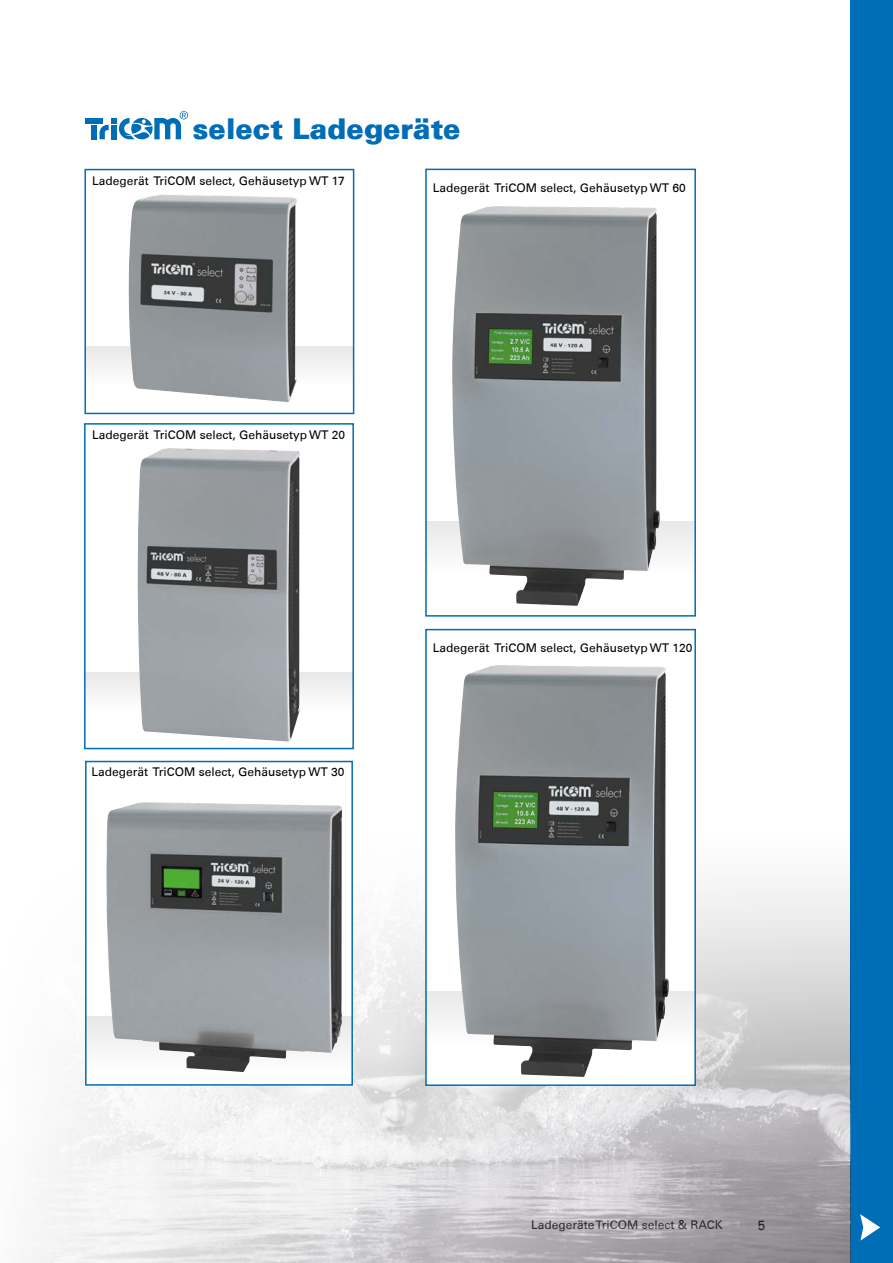
<style>
.page{position:relative;width:893px;height:1263px;background:#fff}
.page>*{position:absolute;margin:0;border:0;box-sizing:border-box;transform-origin:0 0}
.t1{font:900 28.5px "Univers";color:#006db7}
.t2{font:13.5px "Univers 55 Roman";color:#000}
.t3{font:12px "Univers 55 Roman";color:#000}
</style>
<div class="page">
<div style="left:850px;top:0;width:43px;height:1263px;background:#006db7"></div>
<svg style="left:860px;top:1214px;width:20px;height:26px"></svg>
<img style="left:32px;top:884px;width:818px;height:379px">
<div style="left:85px;top:118px;width:18px;height:5px;background:#006db7"></div>
<div style="left:91px;top:125px;width:5px;height:14px;background:#006db7"></div>
<svg style="left:100px;top:111px;width:88px;height:29px"></svg>
<div style="left:85px;top:672px;width:268px;height:38px;background:#f3f3f3"></div>
<div style="left:84px;top:423px;width:270px;height:326px;border:2px solid #006db7"></div>
<div style="left:86px;top:761px;width:266px;height:324px;background:#fff"></div>
<div style="left:86px;top:1016px;width:266px;height:57px;background:#f3f3f3"></div>
<div style="left:85px;top:761px;width:268px;height:325px;border:2px solid #006db7"></div>
<div style="left:85px;top:347px;width:269px;height:38px;background:#f3f3f3"></div>
<div style="left:84px;top:169px;width:270px;height:245px;border:2px solid #006db7"></div>
<div style="left:426px;top:521px;width:269px;height:53px;background:#f3f3f3"></div>
<div style="left:425px;top:169px;width:271px;height:448px;border:2px solid #006db7"></div>
<img style="left:452px;top:206px;width:208px;height:400px">
<div style="left:426px;top:630px;width:269px;height:455px;background:#fff"></div>
<div style="left:426px;top:991px;width:269px;height:54px;background:#f3f3f3"></div>
<div style="left:425px;top:629px;width:271px;height:457px;border:2px solid #006db7"></div>
<img style="left:455px;top:665px;width:214px;height:412px">
<img style="left:129px;top:195px;width:168px;height:207px">
<img style="left:138px;top:448px;width:162px;height:294px">
<img style="left:106px;top:802px;width:236px;height:270px">
<h1 class="t1" style="left:193px;top:110px;width:270px">select Ladegeräte</h1>
<p class="t3" style="left:92px;top:174px;width:254px">Ladegerät TriCOM select, Gehäusetyp WT 17</p>
<p class="t3" style="left:433px;top:180px;width:254px">Ladegerät TriCOM select, Gehäusetyp WT 60</p>
<p class="t3" style="left:92px;top:427px;width:254px">Ladegerät TriCOM select, Gehäusetyp WT 20</p>
<p class="t3" style="left:91px;top:765px;width:254px">Ladegerät TriCOM select, Gehäusetyp WT 30</p>
<p class="t3" style="left:433px;top:641px;width:261px">Ladegerät TriCOM select, Gehäusetyp WT 120</p>
<p class="t3" style="left:531px;top:1217px;width:193px">Ladegeräte TriCOM select &amp; RACK</p>
<p class="t2" style="left:758px;top:1217px;width:9px">5</p>
</div>
